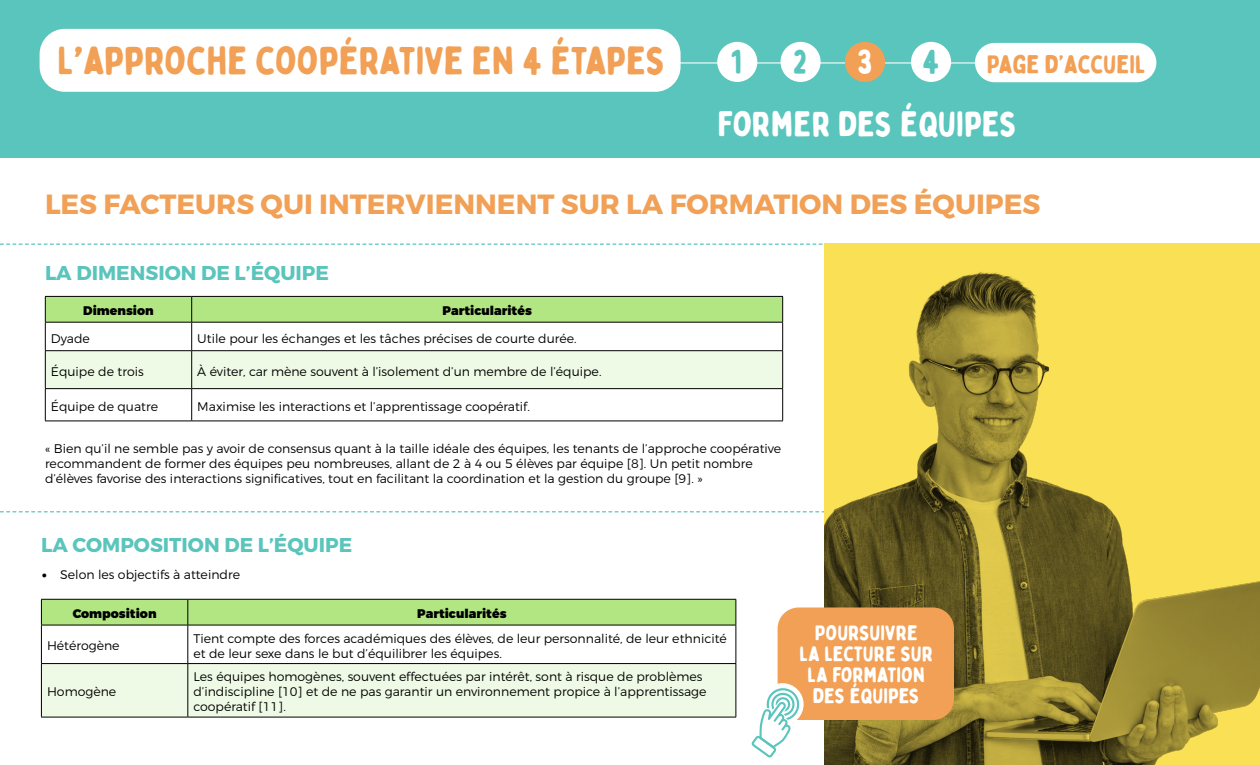
<style>
.page{position:relative;width:1260px;height:765px;background:#fff}
.page>*{position:absolute;margin:0;border:0;box-sizing:border-box;transform-origin:0 0}
.t1{font:39.25px "Bobby Jones Soft";color:#f1a056}
.t2{font:35.25px "Bobby Jones Soft";color:#fff}
.t3{font:33.75px "Bobby Jones Soft";color:#5ac5bc}
.t4{font:33.75px "Bobby Jones Soft";color:#fff}
.t5{font:700 27.75px "Montserrat";color:#f1a056}
.t6{font:25.38px "Bobby Jones Soft";letter-spacing:-.02em;color:#f1a056}
.t7{font:21px/21.2px "Bobby Jones Soft";color:#fff;text-align:center}
.t8{font:700 20px "Montserrat";color:#5ac5bc}
.t9{font:300 12.5px/15px "Montserrat";color:#000}
.t10{font:900 12.5px "Montserrat";color:#000}
.s1{font-family:"Montserrat";font-weight:700}
.s2{font-family:"Montserrat"}
.s3{font-weight:900}
</style>
<div class="page">
<svg style="left:0;top:244px;width:823px;height:1px"></svg>
<svg style="left:0;top:511px;width:824px;height:1px"></svg>
<svg style="left:45px;top:296px;width:738px;height:92px"></svg>
<hr style="left:45px;top:350px;width:147px;height:1px;background:#000">
<hr style="left:45px;top:351px;width:1px;height:37px;background:#000">
<hr style="left:192px;top:350px;width:591px;height:1px;background:#000">
<hr style="left:191px;top:351px;width:1px;height:37px;background:#000">
<hr style="left:782px;top:351px;width:1px;height:37px;background:#000">
<hr style="left:45px;top:388px;width:147px;height:1px;background:#000">
<hr style="left:45px;top:389px;width:1px;height:32px;background:#000">
<hr style="left:192px;top:388px;width:591px;height:1px;background:#000">
<hr style="left:191px;top:389px;width:1px;height:32px;background:#000">
<hr style="left:782px;top:389px;width:1px;height:32px;background:#000">
<hr style="left:45px;top:421px;width:147px;height:1px;background:#000">
<hr style="left:192px;top:421px;width:591px;height:1px;background:#000">
<div style="left:42px;top:664px;width:694px;height:53px;background:#effae6"></div>
<svg style="left:41px;top:599px;width:696px;height:26px;background:#a8da7b"></svg>
<hr style="left:41px;top:625px;width:147px;height:1px;background:#000">
<hr style="left:41px;top:625px;width:1px;height:38px;background:#000">
<hr style="left:188px;top:625px;width:548px;height:1px;background:#000">
<hr style="left:188px;top:625px;width:1px;height:38px;background:#000">
<hr style="left:736px;top:625px;width:1px;height:38px;background:#000">
<hr style="left:41px;top:663px;width:147px;height:1px;background:#000">
<hr style="left:41px;top:664px;width:1px;height:53px;background:#000">
<hr style="left:188px;top:663px;width:548px;height:1px;background:#000">
<hr style="left:188px;top:664px;width:1px;height:53px;background:#000">
<hr style="left:736px;top:664px;width:1px;height:53px;background:#000">
<hr style="left:41px;top:717px;width:147px;height:1px;background:#000">
<hr style="left:188px;top:717px;width:548px;height:1px;background:#000">
<div style="left:0;top:0;width:1260px;height:158px;background:#5ac5bc"></div>
<div style="left:40px;top:29px;width:641px;height:63px;background:#fff;border-radius:25px"></div>
<hr style="left:665px;top:62px;width:327px;height:2px;background:#fff">
<div style="left:717px;top:42px;width:40px;height:40px;background:#fff;border-radius:50%"></div>
<div style="left:781px;top:42px;width:40px;height:40px;background:#fff;border-radius:50%"></div>
<div style="left:845px;top:42px;width:40px;height:40px;background:#f1a056;border-radius:50%"></div>
<div style="left:911px;top:42px;width:40px;height:40px;background:#fff;border-radius:50%"></div>
<div style="left:975px;top:43px;width:181px;height:39px;background:#fff;border-radius:20px"></div>
<img style="left:824px;top:243px;width:436px;height:522px">
<div style="left:778px;top:608px;width:176px;height:112px;background:#f1a056;border-radius:21px"></div>
<div style="left:761px;top:683px;width:43px;height:42px;background:#fff;border-radius:50%"></div>
<svg style="left:751px;top:688px;width:49px;height:70px"></svg>
<h1 class="t1" style="left:57px;top:37px;width:610px">L<span class="s1">’</span>APPROCHE COOPÉRATIVE EN 4 ÉTAPES</h1>
<h3 class="t3" style="left:731px;top:41px;width:13px">1</h3>
<h3 class="t3" style="left:793px;top:41px;width:16px">2</h3>
<h3 class="t4" style="left:857px;top:41px;width:17px">3</h3>
<h3 class="t3" style="left:922px;top:41px;width:19px">4</h3>
<h3 class="t6" style="left:987px;top:48px;width:161px">PAGE D<span class="s2">’</span>ACCUEIL</h3>
<h2 class="t2" style="left:718px;top:102px;width:301px">FORMER DES ÉQUIPES</h2>
<h3 class="t5" style="left:45px;top:187px;width:997px">LES FACTEURS QUI INTERVIENNENT SUR LA FORMATION DES ÉQUIPES</h3>
<h3 class="t8" style="left:45px;top:260px;width:286px">LA DIMENSION DE L’ÉQUIPE</h3>
<p class="t10" style="left:83px;top:303px;width:72px">Dimension</p>
<p class="t10" style="left:442px;top:303px;width:91px">Particularités</p>
<p class="t9" style="left:51px;top:330px;width:40px">Dyade</p>
<p class="t9" style="left:197px;top:330px;width:381px">Utile pour les échanges et les tâches précises de courte durée.</p>
<p class="t9" style="left:51px;top:364px;width:94px">Équipe de trois</p>
<p class="t9" style="left:197px;top:364px;width:406px">À éviter, car mène souvent à l’isolement d’un membre de l’équipe.</p>
<p class="t9" style="left:51px;top:399px;width:109px">Équipe de quatre</p>
<p class="t9" style="left:197px;top:399px;width:334px">Maximise les interactions et l’apprentissage coopératif.</p>
<p class="t9" style="left:45px;top:441px;width:738px">« Bien qu’il ne semble pas y avoir de consensus quant à la taille idéale des équipes, les tenants de l’approche coopérative recommandent de former des équipes peu nombreuses, allant de 2 à 4 ou 5 élèves par équipe [8]. Un petit nombre d’élèves favorise des interactions significatives, tout en facilitant la coordination et la gestion du groupe [9]. »</p>
<h3 class="t8" style="left:41px;top:533px;width:313px">LA COMPOSITION DE L’ÉQUIPE</h3>
<p class="t9" style="left:42px;top:567px;width:199px"><span class="s3">∙</span> Selon les objectifs à atteindre</p>
<p class="t10" style="left:73px;top:606px;width:85px">Composition</p>
<p class="t10" style="left:417px;top:606px;width:91px">Particularités</p>
<p class="t9" style="left:47px;top:638px;width:74px">Hétérogène</p>
<p class="t9" style="left:193px;top:631px;width:535px">Tient compte des forces académiques des élèves, de leur personnalité, de leur ethnicité et de leur sexe dans le but d’équilibrer les équipes.</p>
<p class="t9" style="left:47px;top:684px;width:71px">Homogène</p>
<p class="t9" style="left:193px;top:669px;width:515px">Les équipes homogènes, souvent effectuées par intérêt, sont à risque de problèmes d’indiscipline [10] et de ne pas garantir un environnement propice à l’apprentissage coopératif [11].</p>
<h3 class="t7" style="left:800px;top:622px;width:135px">POURSUIVRE<br>LA LECTURE SUR<br>LA FORMATION<br>DES ÉQUIPES</h3>
</div>
